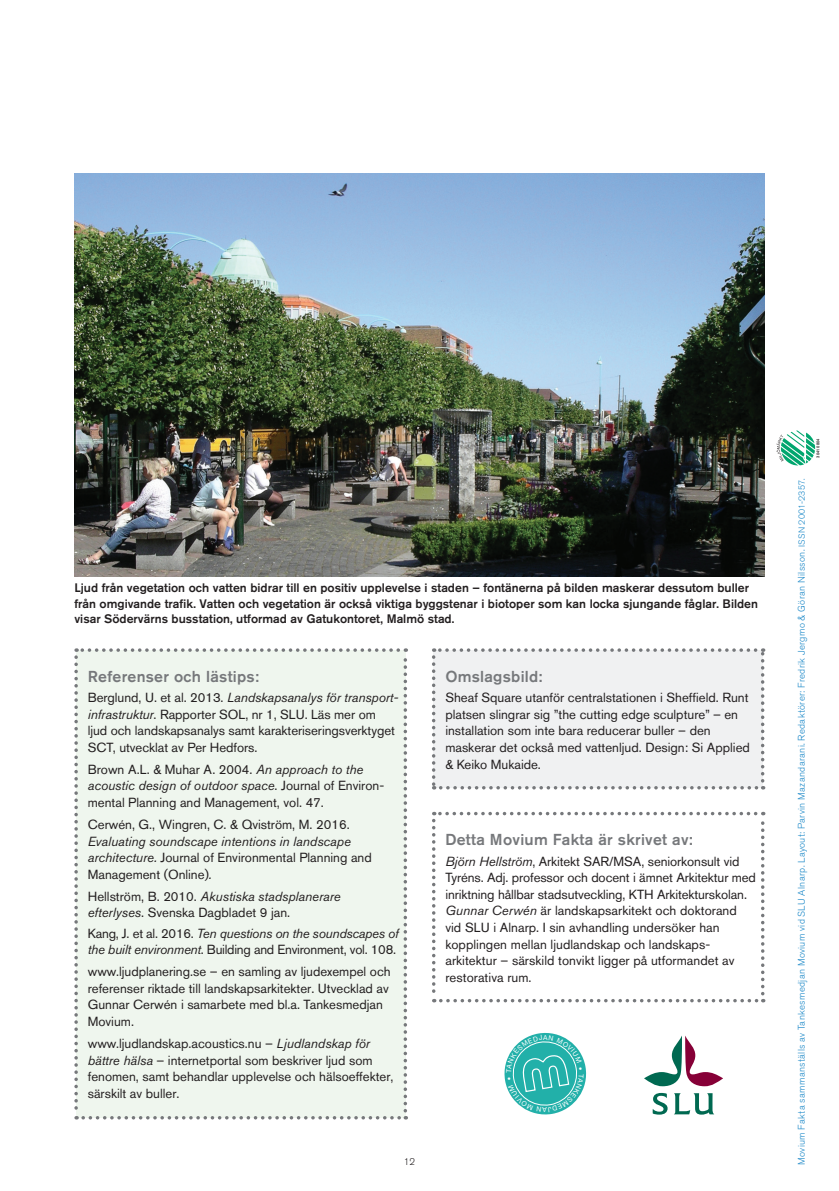
<style>
.page{position:relative;width:839px;height:1191px;background:#fff}
.page>*{position:absolute;margin:0;border:0;box-sizing:border-box;transform-origin:0 0}
.t1{font:500 15.75px "Akzidenz Grotesk BQ";letter-spacing:.015em;color:#76787b}
.t2{font:13.12px/16.6px "Akzidenz Grotesk BQ";color:#231f20}
.t3{font:italic 13.12px/16.6px "Akzidenz Grotesk BQ";color:#231f20}
.t4{font:13.12px/16.6px "Akzidenz Grotesk BQ";letter-spacing:-.02em;color:#231f20}
.t5{font:500 12.25px/15.8px "Akzidenz Grotesk BQ";color:#231f20}
.t6{font:300 9.62px "Akzidenz Grotesk BQ";letter-spacing:.035em;color:#1b88c8}
.t7{font:300 9.62px "Akzidenz Grotesk BQ";color:#231f20}
.t8{font:6.83px "Helvetica Neue";color:#fff}
.s1{font-style:italic}
.s2{font-style:normal}
.s3{font-size:8.75px}
</style>
<div class="page">
<svg style="left:644px;top:1035px;width:78px;height:51px"></svg>
<svg style="left:652px;top:1093px;width:15px;height:21px"></svg>
<svg style="left:674px;top:1093px;width:40px;height:21px"></svg>
<svg style="left:432px;top:812px;width:332px;height:190px"></svg>
<div style="left:432px;top:648px;width:332px;height:141px;background:#f0f1f2"></div>
<div style="left:74px;top:648px;width:333px;height:471px;background:#eff6ee"></div>
<img style="left:74px;top:174px;width:690px;height:402px">
<svg style="left:776px;top:430px;width:40px;height:35px"></svg>
<svg style="left:504px;top:1032px;width:83px;height:83px"></svg>
<p class="t5" style="left:74px;top:579px;width:685px">Ljud från vegetation och vatten bidrar till en positiv upplevelse i staden – fontänerna på bilden maskerar dessutom buller från omgivande trafik. Vatten och vegetation är också viktiga byggstenar i biotoper som kan locka sjungande fåglar. Bilden visar Södervärns busstation, utformad av Gatukontoret, Malmö stad.</p>
<p class="t1" style="left:88px;top:666px;width:173px">Referenser och lästips:</p>
<p class="t2" style="left:88px;top:689px;width:312px">Berglund, U. et al. 2013. <span class="s1">Landskapsanalys för transport&shy;infrastruktur</span>. Rapporter SOL, nr 1, SLU. Läs mer om ljud och landskapsanalys samt karakteriseringsverktyget SCT, utvecklat av Per Hedfors.</p>
<p class="t2" style="left:88px;top:761px;width:297px">Brown A.L. &amp; Muhar A. 2004. <span class="s1">An approach to the acoustic design of outdoor space</span>. Journal of Environ&shy;mental Planning and Management, vol. 47.</p>
<p class="t2" style="left:88px;top:816px;width:263px">Cerwén, G., Wingren, C. &amp; Qviström, M. 2016.</p>
<p class="t3" style="left:88px;top:832px;width:285px">Evaluating soundscape intentions in landscape architecture. <span class="s2">Journal of Environmental Planning and<br>Management (Online)</span>.</p>
<p class="t2" style="left:88px;top:887px;width:254px">Hellström, B. 2010. <span class="s1">Akustiska stadsplanerare efterlyses</span>. Svenska Dagbladet 9 jan.</p>
<p class="t4" style="left:88px;top:924px;width:312px">Kang, J. et al. 2016. <span class="s1">Ten questions on the soundscapes of the built environment</span>. Building and Environment, vol. 108.</p>
<p class="t2" style="left:88px;top:963px;width:304px">www.ljudplanering.se – en samling av ljudexempel och referenser riktade till landskapsarkitekter. Utvecklad av Gunnar Cerwén i samarbete med bl.a. Tankesmedjan Movium.</p>
<p class="t2" style="left:88px;top:1035px;width:307px">www.ljudlandskap.acoustics.nu – <span class="s1">Ljudlandskap för bättre hälsa</span> – internetportal som beskriver ljud som fenomen, samt behandlar upplevelse och hälsoeffekter, särskilt av buller.</p>
<p class="t7" style="left:404px;top:1156px;width:13px">12</p>
<p class="t1" style="left:445px;top:666px;width:99px">Omslagsbild:</p>
<p class="t2" style="left:445px;top:689px;width:306px">Sheaf Square utanför centralstationen i Sheffield. Runt platsen slingrar sig ”the cutting edge sculpture” – en installation som inte bara reducerar buller – den maskerar det också med vattenljud. Design: Si Applied &amp; Keiko Mukaide.</p>
<p class="t1" style="left:445px;top:830px;width:249px">Detta Movium Fakta är skrivet av:</p>
<p class="t2" style="left:445px;top:852px;width:312px"><span class="s1">Björn Hellström</span>, Arkitekt SAR/MSA, seniorkonsult vid Tyréns. Adj. professor och docent i ämnet Arkitektur med inriktning hållbar stadsutveckling, KTH Arkitekturskolan.<br><span class="s1">Gunnar Cerwén</span> är landskapsarkitekt och doktorand vid SLU i Alnarp. I sin avhandling undersöker han kopplingen mellan ljudlandskap och landskaps&shy;arkitektur – särskild tonvikt ligger på utformandet av restorativa rum.</p>
<p class="t8" style="left:547px;top:1114px;width:6px;rotate:-180deg">A</p>
<p class="t6" style="left:796px;top:1165px;width:687px;rotate:-90deg">Movium Fakta sammanställs av Tankesmedjan Movium vid SLU Alnarp. Layout: Parvin Mazandarani. Redaktörer: Fredrik Jergmo &amp; Göran Nilsson. <span class="s3">ISSN 2001-2357.</span></p>
</div>
